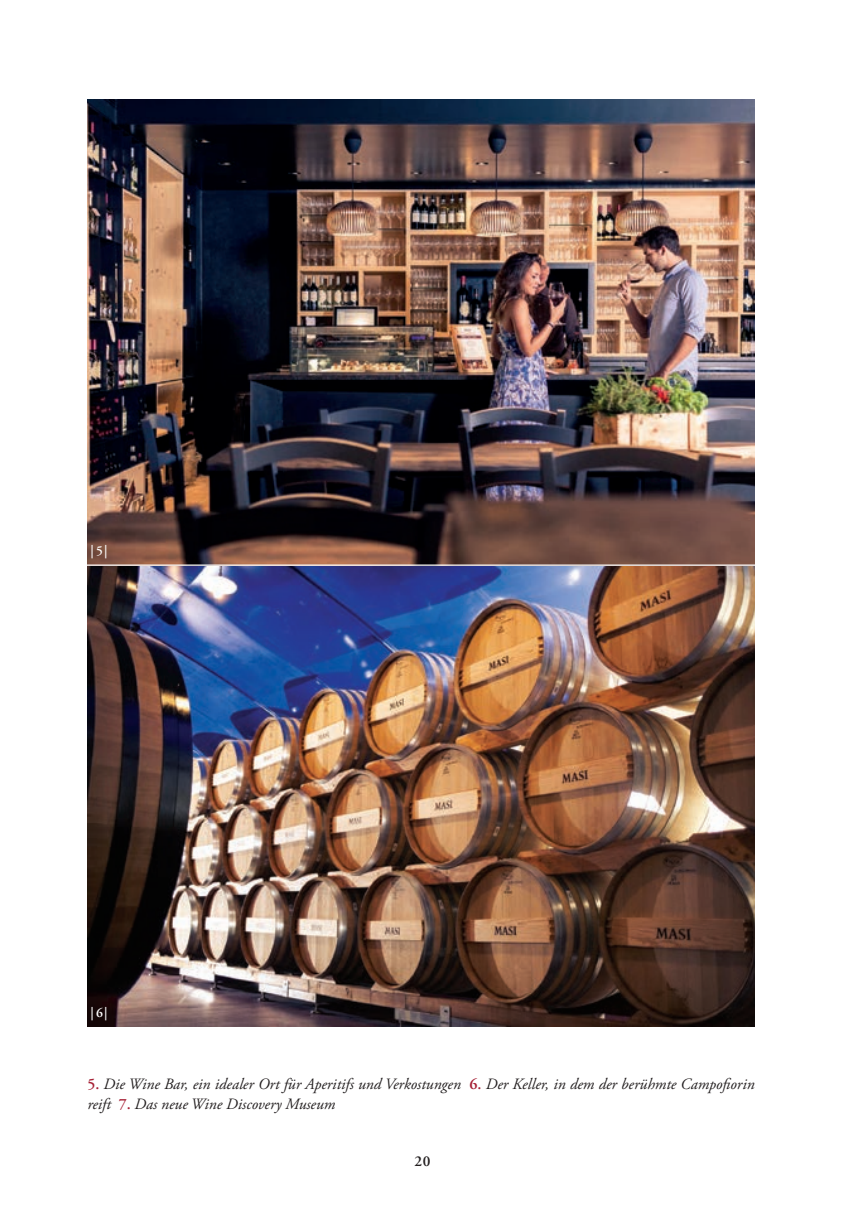
<style>
.page{position:relative;width:844px;height:1216px;background:#fff}
.page>*{position:absolute;margin:0;border:0;box-sizing:border-box;transform-origin:0 0}
.t1{font:italic 15.75px/20.1px "Adobe Garamond Pro";color:#231f20}
.t2{font:600 15.05px "Adobe Garamond Pro";color:#231f20}
.t3{font:600 13.47px "Adobe Garamond Pro";color:#fff}
.s1{font-weight:600;font-style:normal;color:#a62035}
</style>
<div class="page">
<img style="left:87px;top:565px;width:667px;height:461px">
<img style="left:87px;top:99px;width:667px;height:465px">
<p class="t3" style="left:91px;top:543px;width:18px">|5|</p>
<p class="t3" style="left:91px;top:1005px;width:18px">|6|</p>
<p class="t1" style="left:87px;top:1074px;width:668px"><span class="s1">5.</span> Die Wine Bar, ein idealer Ort für Aperitifs und Verkostungen <span class="s1">6.</span> Der Keller, in dem der berühmte Campofiorin reift <span class="s1">7.</span> Das neue Wine Discovery Museum</p>
<p class="t2" style="left:414px;top:1152px;width:18px">20</p>
</div>
